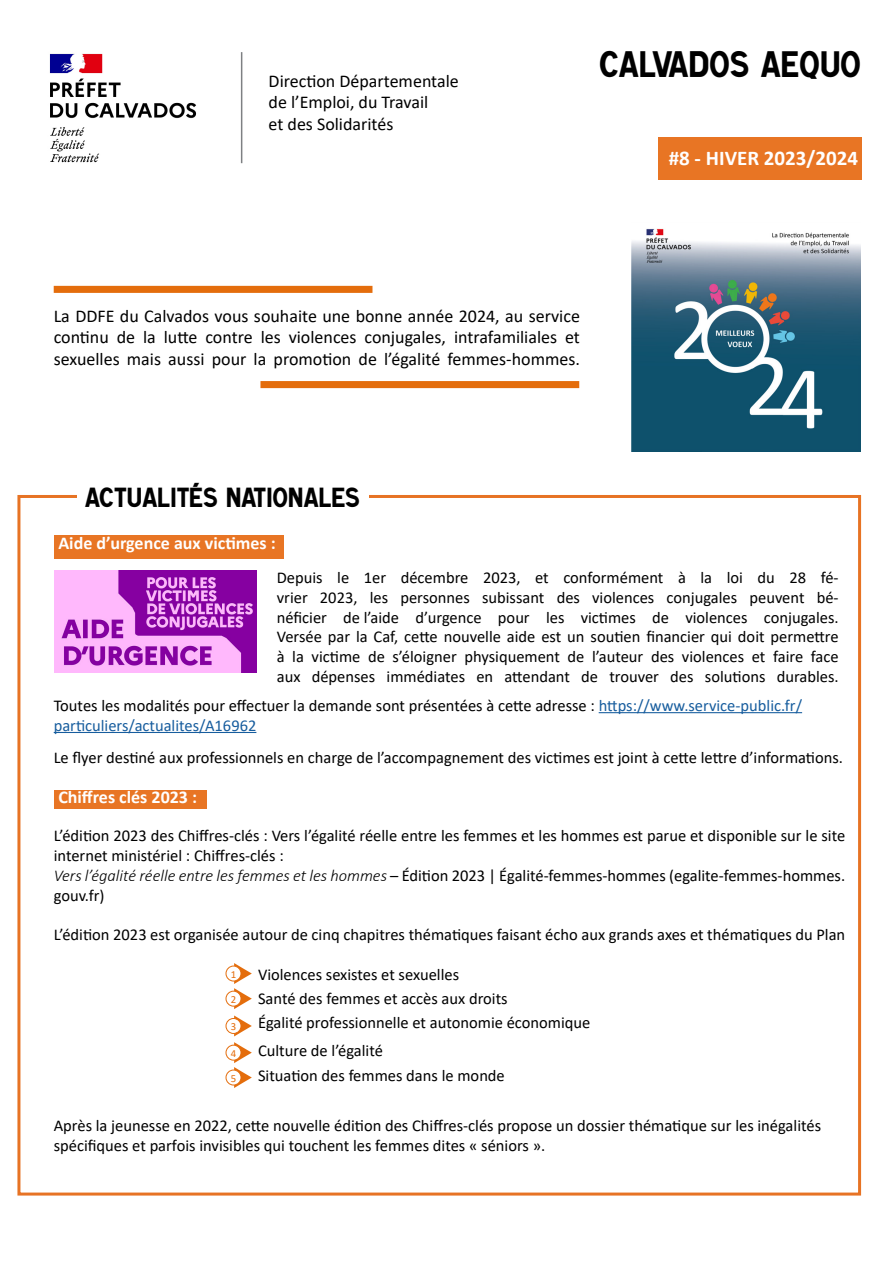
<style>
.page{position:relative;width:893px;height:1263px;background:#fff}
.page>*{position:absolute;margin:0;border:0;box-sizing:border-box;transform-origin:0 0}
.t1{font:36px "Caracteres L1";color:#000}
.t2{font:27px "Caracteres L1";color:#000}
.t3{font:700 21px "Calibri";color:#fff}
.t4{font:18px/21.6px "Calibri";color:#000;text-align:justify}
.t5{font:700 18px "Calibri";color:#fff}
.t6{font:16.5px/19.8px "Calibri";color:#000}
.t7{font:10.8px "Calibri";color:#e46d0c}
.s1{color:#175d9e}
.s2{font-weight:300;font-style:italic}
</style>
<div class="page">
<img style="left:49px;top:53px;width:148px;height:110px">
<hr style="left:241px;top:52px;width:1px;height:111px;background:#7e8083">
<div style="left:658px;top:137px;width:203px;height:43px;background:#e87524"></div>
<div style="left:260px;top:381px;width:319px;height:7px;background:#e46d0c;border:2px solid #e46d0c"></div>
<div style="left:54px;top:286px;width:318px;height:7px;background:#e46d0c;border:2px solid #e46d0c"></div>
<img style="left:631px;top:228px;width:230px;height:224px">
<div style="left:54px;top:535px;width:230px;height:24px;background:#e87524"></div>
<img style="left:54px;top:570px;width:202px;height:102px">
<hr style="left:599px;top:712px;width:203px;height:1px;background:#175d9e">
<hr style="left:54px;top:732px;width:202px;height:1px;background:#175d9e">
<div style="left:54px;top:790px;width:152px;height:18px;background:#e87524"></div>
<div style="left:226px;top:966px;width:15px;height:15px;border:1px solid #e46d0c;border-radius:50%"></div>
<svg style="left:234px;top:963px;width:18px;height:46px"></svg>
<div style="left:226px;top:991px;width:15px;height:15px;background:#fff;border-radius:50%"></div>
<div style="left:226px;top:991px;width:15px;height:15px;border:1px solid #e46d0c;border-radius:50%"></div>
<svg style="left:234px;top:1015px;width:18px;height:21px"></svg>
<div style="left:226px;top:1018px;width:15px;height:15px;background:#fff;border-radius:50%"></div>
<div style="left:226px;top:1018px;width:15px;height:15px;border:1px solid #e46d0c;border-radius:50%"></div>
<div style="left:226px;top:1070px;width:15px;height:15px;border:1px solid #e46d0c;border-radius:50%"></div>
<svg style="left:234px;top:1042px;width:18px;height:46px"></svg>
<div style="left:226px;top:1045px;width:15px;height:15px;background:#fff;border-radius:50%"></div>
<div style="left:226px;top:1045px;width:15px;height:15px;border:1px solid #e46d0c;border-radius:50%"></div>
<p class="t4" style="left:269px;top:70px;width:192px">Direction Départementale</p>
<p class="t4" style="left:269px;top:91px;width:161px">de l’Emploi, du Travail</p>
<p class="t4" style="left:269px;top:113px;width:126px">et des Solidarités</p>
<p class="t1" style="left:599px;top:45px;width:263px">CALVADOS AEQUO</p>
<p class="t3" style="left:669px;top:143px;width:191px">#8 - HIVER 2023/2024</p>
<p class="t4" style="left:54px;top:305px;width:528px">La DDFE du Calvados vous souhaite une bonne année 2024, au service continu de la lutte contre les violences conjugales, intrafamiliales et sexuelles mais aussi pour la promotion de l’égalité femmes-hommes.</p>
<p class="t2" style="left:85px;top:483px;width:277px">ACTUALITÉS NATIONALES</p>
<p class="t5" style="left:58px;top:530px;width:219px">Aide d’urgence aux victimes :</p>
<p class="t6" style="left:277px;top:567px;width:563px;text-align:justify">Depuis le 1er décembre 2023, et conformément à la loi du 28 fé&shy;vrier 2023, les personnes subissant des violences conjugales peuvent bé&shy;néficier de l’aide d’urgence pour les victimes de violences conjugales.</p>
<p class="t6" style="left:277px;top:626px;width:563px;text-align:justify">Versée par la Caf, cette nouvelle aide est un soutien financier qui doit permettre à la victime de s’éloigner physiquement de l’auteur des violences et faire face aux dépenses immédiates en attendant de trouver des solutions durables.</p>
<p class="t6" style="left:54px;top:695px;width:750px">Toutes les modalités pour effectuer la demande sont présentées à cette adresse : <span class="s1">https://www.service-public.fr/ particuliers/actualites/A16962</span></p>
<p class="t6" style="left:54px;top:747px;width:791px">Le flyer destiné aux professionnels en charge de l’accompagnement des victimes est joint à cette lettre d’informations.</p>
<p class="t5" style="left:58px;top:785px;width:140px">Chiffres clés 2023 :</p>
<p class="t6" style="left:54px;top:826px;width:793px">L’édition 2023 des Chiffres-clés : Vers l’égalité réelle entre les femmes et les hommes est parue et disponible sur le site internet ministériel : Chiffres-clés :</p>
<p class="t6" style="left:54px;top:865px;width:793px"><span class="s2">Vers l’égalité réelle entre les femmes et les hommes</span> – Édition 2023 | Égalité-femmes-hommes (egalite-femmes-hommes. gouv.fr)</p>
<p class="t6" style="left:54px;top:925px;width:793px">L’édition 2023 est organisée autour de cinq chapitres thématiques faisant écho aux grands axes et thématiques du Plan</p>
<p class="t7" style="left:231px;top:966px;width:7px">1</p>
<p class="t7" style="left:231px;top:991px;width:7px">2</p>
<p class="t7" style="left:231px;top:1019px;width:7px">3</p>
<p class="t7" style="left:231px;top:1045px;width:7px">4</p>
<p class="t7" style="left:231px;top:1070px;width:7px">5</p>
<p class="t6" style="left:258px;top:964px;width:203px">Violences sexistes et sexuelles</p>
<p class="t6" style="left:258px;top:988px;width:251px">Santé des femmes et accès aux droits</p>
<p class="t6" style="left:258px;top:1012px;width:334px">Égalité professionnelle et autonomie économique</p>
<p class="t6" style="left:258px;top:1040px;width:126px">Culture de l’égalité</p>
<p class="t6" style="left:258px;top:1065px;width:248px">Situation des femmes dans le monde</p>
<p class="t6" style="left:54px;top:1115px;width:769px">Après la jeunesse en 2022, cette nouvelle édition des Chiffres-clés propose un dossier thématique sur les inégalités spécifiques et parfois invisibles qui touchent les femmes dites « séniors ».</p>
</div>
